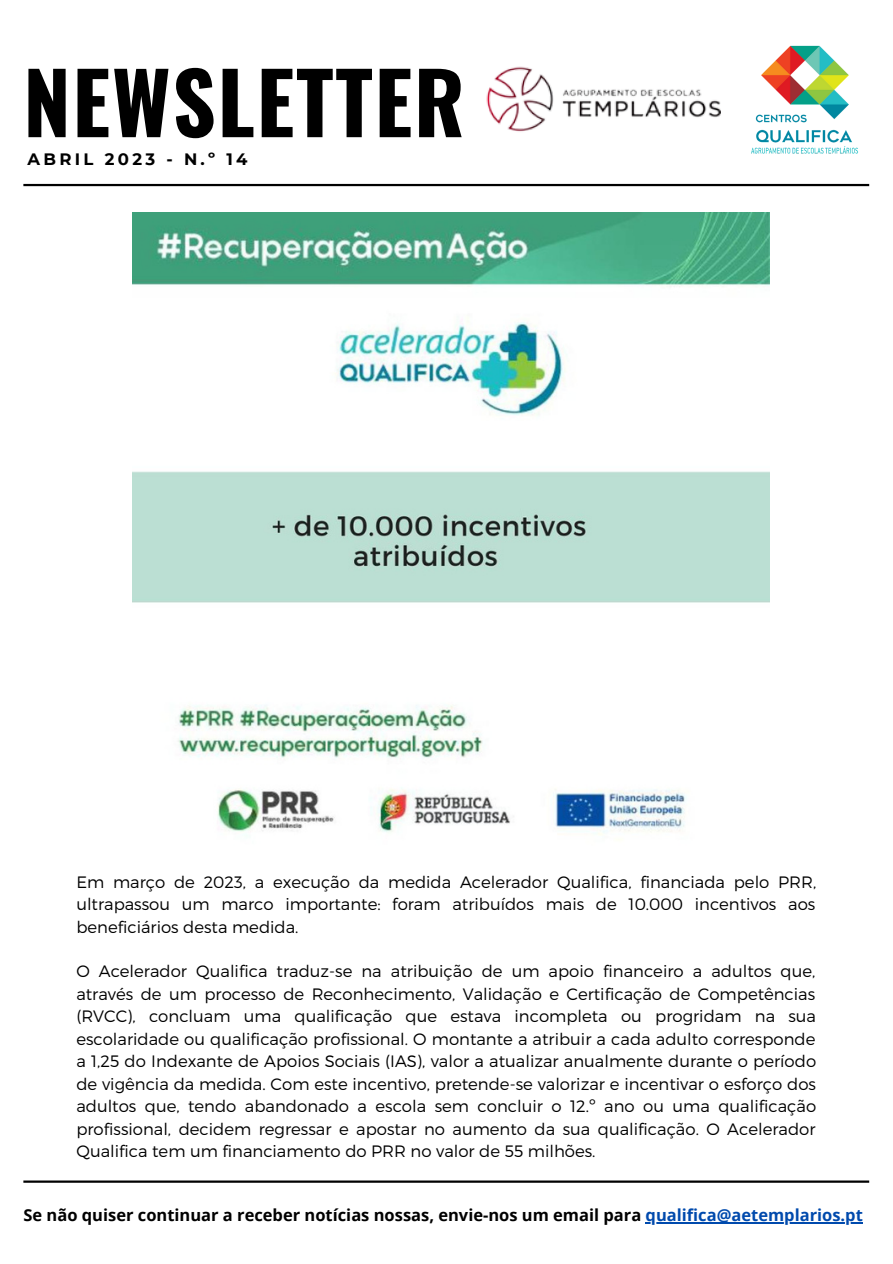
<style>
.page{position:relative;width:893px;height:1264px;background:#fff}
.page>*{position:absolute;margin:0;border:0;box-sizing:border-box;transform-origin:0 0}
.t1{font:700 84.45px "Oswald";letter-spacing:.02em;color:#000}
.t2{font:300 16.5px/22.5px "Montserrat";color:#000;text-align:justify}
.t3{font:700 16.5px "Open Sans";color:#000}
.t4{font:700 16.5px "Montserrat";letter-spacing:.2em;color:#000}
.s1{color:#004aad}
</style>
<div class="page">
<img style="left:716px;top:45px;width:154px;height:142px">
<img style="left:486px;top:56px;width:235px;height:86px">
<hr style="left:23px;top:1180px;width:846px;height:2px;background:#000">
<hr style="left:23px;top:184px;width:846px;height:2px;background:#000">
<img style="left:132px;top:212px;width:637px;height:628px">
<hr style="left:645px;top:1222px;width:217px;height:1px;background:#004aad">
<h1 class="t1" style="left:23px;top:36px;width:443px">NEWSLETTER</h1>
<p class="t4" style="left:28px;top:149px;width:221px">ABRIL 2023 - N.º 14</p>
<p class="t2" style="left:76px;top:869px;width:741px">Em março de 2023, a execução da medida Acelerador Qualifica, financiada pelo PRR, ultrapassou um marco importante: foram atribuídos mais de 10.000 incentivos aos beneficiários desta medida.</p>
<p class="t2" style="left:76px;top:959px;width:741px">O Acelerador Qualifica traduz-se na atribuição de um apoio financeiro a adultos que, através de um processo de Reconhecimento, Validação e Certificação de Competências (RVCC), concluam uma qualificação que estava incompleta ou progridam na sua escolaridade ou qualificação profissional. O montante a atribuir a cada adulto corresponde a 1,25 do Indexante de Apoios Sociais (IAS), valor a atualizar anualmente durante o período de vigência da medida. Com este incentivo, pretende-se valorizar e incentivar o esforço dos adultos que, tendo abandonado a escola sem concluir o 12.º ano ou uma qualificação profissional, decidem regressar e apostar no aumento da sua qualificação. O Acelerador Qualifica tem um financiamento do PRR no valor de 55 milhões.</p>
<p class="t3" style="left:23px;top:1203px;width:840px">Se não quiser continuar a receber notícias nossas, envie-nos um email para <span class="s1">qualifica@aetemplarios.pt</span></p>
</div>
